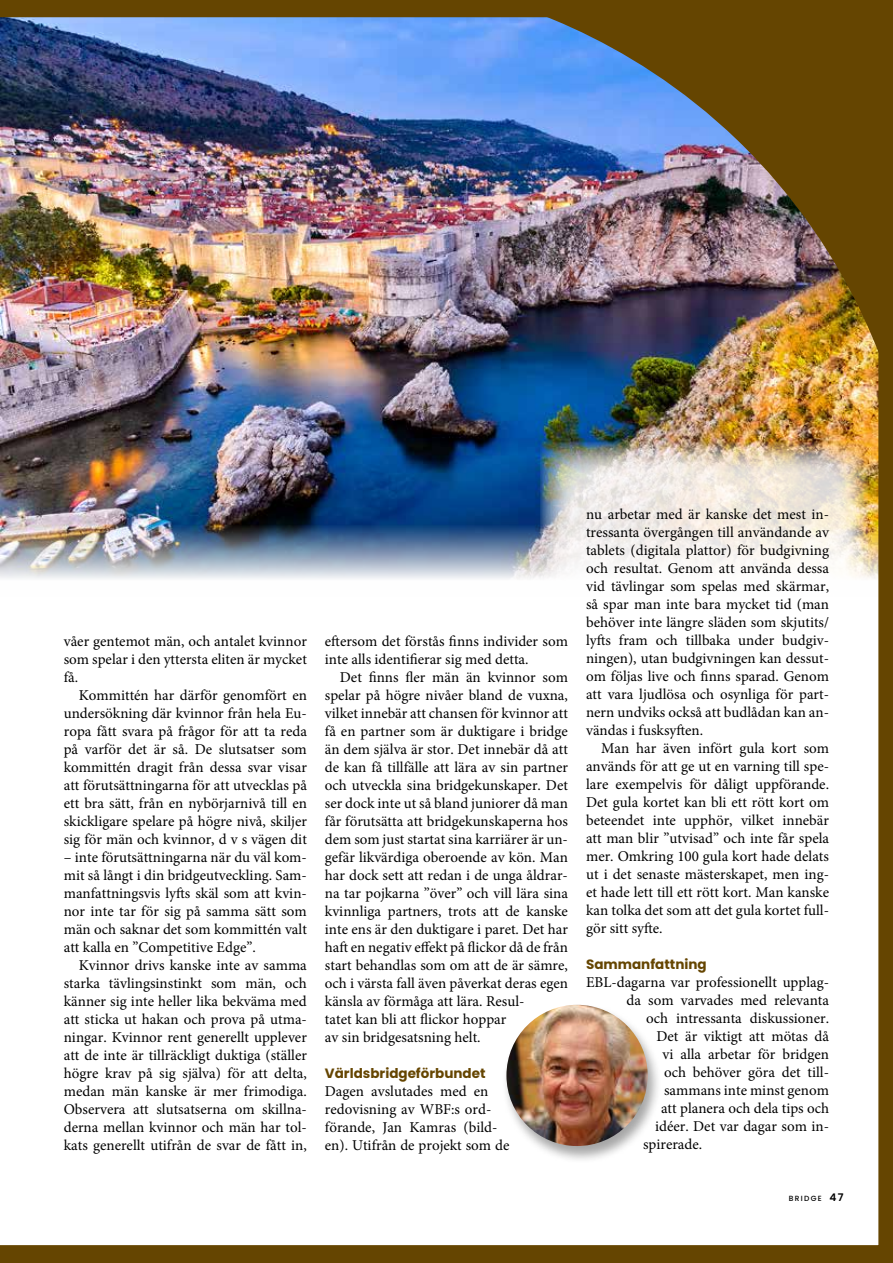
<style>
.page{position:relative;width:893px;height:1263px;background:#fff}
.page>*{position:absolute;margin:0;border:0;box-sizing:border-box;transform-origin:0 0}
.t1{font:15px/18px "Minion Pro";color:#000;text-align:justify}
.t2{font:700 13.5px "Poppins";color:#654501}
.t3{font:500 7.5px "Poppins";letter-spacing:.175em;color:#000}
.s1{font-weight:600;font-size:10.5px}
</style>
<div class="page">
<img style="left:0;top:0;width:893px;height:1263px">
<img style="left:452px;top:0;width:441px;height:442px">
<div style="left:880px;top:771px;width:13px;height:492px;background:#654501"></div>
<div style="left:502px;top:1003px;width:160px;height:161px;background:#000;opacity:.35"></div>
<img style="left:506px;top:1005px;width:142px;height:141px;border-radius:71px">
<img style="left:540px;top:442px;width:328px;height:163px">
<p class="t1" style="left:64px;top:632px;width:245px">våer gentemot män, och antalet kvinnor som spelar i den yttersta eliten är mycket få.</p>
<p class="t1" style="left:64px;top:686px;width:245px;text-indent:15px">Kommittén har därför genomfört en undersökning där kvinnor från hela Eu&shy;ropa fått svara på frågor för att ta reda på varför det är så. De slutsatser som kommittén dragit från dessa svar visar att förutsättningarna för att utvecklas på ett bra sätt, från en nybörjarnivå till en skickligare spelare på högre nivå, skiljer sig för män och kvinnor, d v s vägen dit</p>
<p class="t1" style="left:64px;top:848px;width:245px">– inte förutsättningarna när du väl kom&shy;mit så långt i din bridgeutveckling. Sam&shy;manfattningsvis lyfts skäl som att kvin&shy;nor inte tar för sig på samma sätt som män och saknar det som kommittén valt att kalla en ”Competitive Edge”.</p>
<p class="t1" style="left:64px;top:956px;width:245px;text-indent:15px">Kvinnor drivs kanske inte av samma starka tävlingsinstinkt som män, och känner sig inte heller lika bekväma med att sticka ut hakan och prova på utma&shy;ningar. Kvinnor rent generellt upplever att de inte är tillräckligt duktiga (ställer högre krav på sig själva) för att delta, medan män kanske är mer frimodiga.<br>Observera att slutsatserna om skillna&shy;derna mellan kvinnor och män har tol&shy;kats generellt utifrån de svar de fått in,</p>
<p class="t1" style="left:325px;top:632px;width:245px">eftersom det förstås finns individer som inte alls identifierar sig med detta.</p>
<p class="t1" style="left:325px;top:668px;width:245px;text-align:left;text-indent:15px">Det finns fler män än kvinnor som spelar på högre nivåer bland de vuxna, vilket innebär att chansen för kvinnor att få en partner som är duktigare i bridge än dem själva är stor. Det innebär då att de kan få tillfälle att lära av sin partner och utveckla sina bridgekunskaper. Det ser dock inte ut så bland juniorer då man får förutsätta att bridgekunskaperna hos dem som just startat sina karriärer är un&shy;gefär likvärdiga oberoende av kön. Man har dock sett att redan i de unga åldrar&shy;na tar pojkarna ”över” och vill lära sina kvinnliga partners, trots att de kanske inte ens är den duktigare i paret. Det har haft en negativ effekt på flickor då de från start behandlas som om att de är sämre, och i värsta fall även påverkat deras egen känsla av förmåga att lära. Resul-<br>tatet kan bli att flickor hoppar<br>av sin bridgesatsning helt.</p>
<p class="t2" style="left:325px;top:1065px;width:162px">Världsbridgeförbundet</p>
<p class="t1" style="left:325px;top:1082px;width:186px;text-align:left">Dagen avslutades med en redovisning av WBF:s ord&shy;förande, Jan Kamras (bild&shy;en). Utifrån de projekt som de</p>
<p class="t1" style="left:586px;top:505px;width:245px">nu arbetar med är kanske det mest in&shy;tressanta övergången till användande av tablets (digitala plattor) för budgivning och resultat. Genom att använda dessa vid tävlingar som spelas med skärmar, så spar man inte bara mycket tid (man behöver inte längre släden som skjutits/ lyfts fram och tillbaka under budgiv&shy;ningen), utan budgivningen kan dessut&shy;om följas live och finns sparad. Genom att vara ljudlösa och osynliga för part&shy;nern undviks också att budlådan kan an&shy;vändas i fusksyften.</p>
<p class="t1" style="left:586px;top:739px;width:245px;text-indent:15px">Man har även infört gula kort som används för att ge ut en varning till spe&shy;lare exempelvis för dåligt uppförande.<br>Det gula kortet kan bli ett rött kort om beteendet inte upphör, vilket innebär att man blir ”utvisad” och inte får spela mer. Omkring 100 gula kort hade delats ut i det senaste mästerskapet, men ing&shy;et hade lett till ett rött kort. Man kanske kan tolka det som att det gula kortet full&shy;gör sitt syfte.</p>
<p class="t2" style="left:586px;top:956px;width:122px">Sammanfattning</p>
<p class="t1" style="left:586px;top:973px;width:245px">EBL-dagarna var professionellt upplag-</p>
<p class="t1" style="left:627px;top:991px;width:204px">da som varvades med relevanta</p>
<p class="t1" style="left:646px;top:1009px;width:185px">och intressanta diskussioner.</p>
<p class="t1" style="left:657px;top:1027px;width:174px">Det är viktigt att mötas då</p>
<p class="t1" style="left:663px;top:1045px;width:168px">vi alla arbetar för bridgen</p>
<p class="t1" style="left:664px;top:1063px;width:166px">och behöver göra det till-</p>
<p class="t1" style="left:664px;top:1081px;width:166px">sammans inte minst genom</p>
<p class="t1" style="left:661px;top:1099px;width:169px">att planera och dela tips och</p>
<p class="t1" style="left:655px;top:1117px;width:175px">idéer. Det var dagar som in-</p>
<p class="t1" style="left:643px;top:1135px;width:61px">spirerade.</p>
<p class="t3" style="left:789px;top:1194px;width:56px">BRIDGE <span class="s1">47</span></p>
</div>
